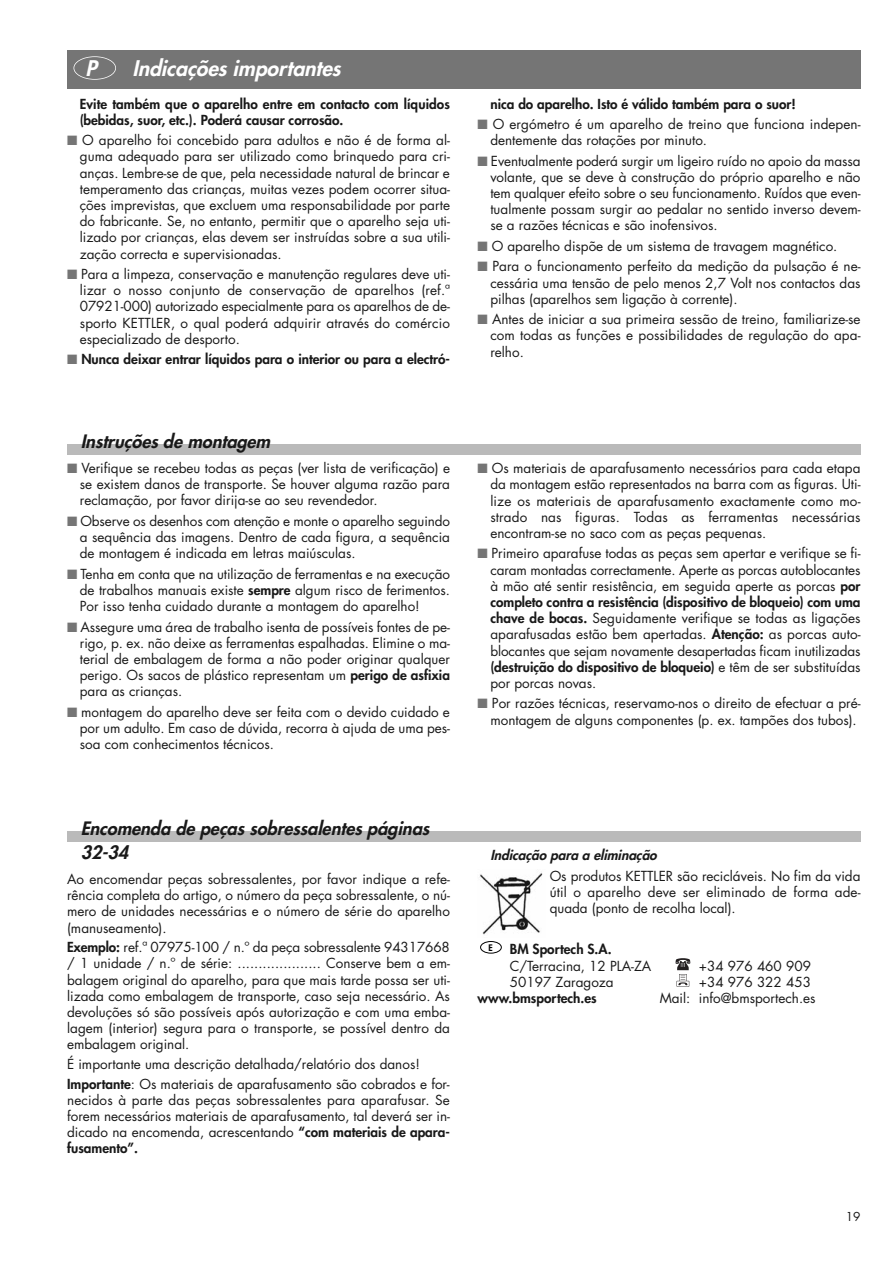
<style>
.page{position:relative;width:893px;height:1263px;background:#fff}
.page>*{position:absolute;margin:0;border:0;box-sizing:border-box;transform-origin:0 0}
.t1{font:italic 800 21px "Futura CE";color:#fff}
.t2{font:italic 800 18px/24px "Futura CE";color:#191919}
.t3{font:13.5px/16.2px "Futura CE";color:#191919;text-align:justify}
.t4{font:800 13.5px/16.2px "Futura CE";color:#191919}
.t5{font:italic 800 13.5px "Futura CE";color:#191919}
.t6{font:12px "Futura CE";color:#191919}
.t7{font:800 8.85px "Futura";color:#000}
.s1{color:#757575}
.s2{font-weight:800}
</style>
<div class="page">
<div style="left:67px;top:50px;width:793px;height:39px;background:#757575"></div>
<div style="left:73px;top:56px;width:43px;height:24px;border:2px solid #fff;border-radius:50%"></div>
<div style="left:67px;top:444px;width:793px;height:11px;background:#bababa"></div>
<div style="left:67px;top:831px;width:793px;height:11px;background:#bababa"></div>
<svg style="left:675px;top:958px;width:15px;height:29px"></svg>
<div style="left:480px;top:941px;width:21px;height:13px;background:#fff;border:1px solid #000;border-radius:50%"></div>
<img style="left:480px;top:873px;width:63px;height:62px">
<h1 class="t1" style="left:86px;top:58px;width:18px">P</h1>
<h1 class="t1" style="left:132px;top:58px;width:214px">Indicaçõesimportantes</h1>
<p class="t4" style="left:80px;top:97px;width:371px">Evite também que o aparelho entre em contacto com líquidos (bebidas, suor, etc.). Poderá causar corrosão.</p>
<p class="t3" style="left:80px;top:133px;width:372px;text-indent:-13px"><span class="s1">■</span> O aparelho foi concebido para adultos e não é de forma al&shy;guma adequado para ser utilizado como brinquedo para cri&shy;anças. Lembre-se de que, pela necessidade natural de brincar e temperamento das crianças, muitas vezes podem ocorrer situa&shy;ções imprevistas, que excluem uma responsabilidade por parte do fabricante. Se, no entanto, permitir que o aparelho seja uti&shy;lizado por crianças, elas devem ser instruídas sobre a sua utili&shy;zação correcta e supervisionadas.</p>
<p class="t3" style="left:80px;top:267px;width:371px;text-indent:-13px"><span class="s1">■</span> Para a limpeza, conservação e manutenção regulares deve uti&shy;lizar o nosso conjunto de conservação de aparelhos (ref.ª 07921-000) autorizado especialmente para os aparelhos de de&shy;sporto KETTLER, o qual poderá adquirir através do comércio especializado de desporto.</p>
<p class="t4" style="left:67px;top:352px;width:384px"><span class="s1">■</span> Nunca deixar entrar líquidos para o interior ou para a electró-</p>
<h2 class="t2" style="left:81px;top:431px;width:195px">Instruçõesde montagem</h2>
<p class="t3" style="left:80px;top:461px;width:371px;text-indent:-13px"><span class="s1">■</span> Verifique se recebeu todas as peças (ver lista de verificação) e se existem danos de transporte. Se houver alguma razão para reclamação, por favor dirija-se ao seu revendedor.</p>
<p class="t3" style="left:80px;top:514px;width:371px;text-indent:-13px"><span class="s1">■</span> Observe os desenhos com atenção e monte o aparelho seguindo a sequência das imagens. Dentro de cada figura, a sequência de montagem é indicada em letras maiúsculas.</p>
<p class="t3" style="left:80px;top:567px;width:371px;text-indent:-13px"><span class="s1">■</span> Tenha em conta que na utilização de ferramentas e na execução de trabalhos manuais existe <span class="s2">sempre</span> algum risco de ferimentos.<br>Por isso tenha cuidado durante a montagem do aparelho!</p>
<p class="t3" style="left:80px;top:620px;width:371px;text-indent:-13px"><span class="s1">■</span> Assegure uma área de trabalho isenta de possíveis fontes de pe&shy;rigo, p. ex. não deixe as ferramentas espalhadas. Elimine o ma&shy;terial de embalagem de forma a não poder originar qualquer perigo. Os sacos de plástico representam um <span class="s2">perigo de asfixia </span>para as crianças.</p>
<p class="t3" style="left:80px;top:705px;width:371px;text-indent:-13px"><span class="s1">■</span> montagem do aparelho deve ser feita com o devido cuidado e por um adulto. Em caso de dúvida, recorra à ajuda de uma pes&shy;soa com conhecimentos técnicos.</p>
<p class="t4" style="left:490px;top:97px;width:307px">nica do aparelho. Isto é válido também para o suor!</p>
<p class="t3" style="left:490px;top:117px;width:371px;text-indent:-13px"><span class="s1">■</span> O ergómetro é um aparelho de treino que funciona indepen&shy;dentemente das rotações por minuto.</p>
<p class="t3" style="left:490px;top:154px;width:371px;text-indent:-13px"><span class="s1">■</span> Eventualmente poderá surgir um ligeiro ruído no apoio da massa volante, que se deve à construção do próprio aparelho e não tem qualquer efeito sobre o seu funcionamento. Ruídos que even&shy;tualmente possam surgir ao pedalar no sentido inverso devem&shy;se a razões técnicas e são inofensivos.</p>
<p class="t3" style="left:477px;top:239px;width:361px"><span class="s1">■</span> O aparelho dispõe de um sistema de travagem magnético.</p>
<p class="t3" style="left:490px;top:259px;width:371px;text-indent:-13px"><span class="s1">■</span> Para o funcionamento perfeito da medição da pulsação é ne&shy;cessária uma tensão de pelo menos 2,7 Volt nos contactos das pilhas (aparelhos sem ligação à corrente).</p>
<p class="t3" style="left:490px;top:312px;width:371px;text-indent:-13px"><span class="s1">■</span> Antes de iniciar a sua primeira sessão de treino, familiarize-se com todas as funções e possibilidades de regulação do apa&shy;relho.</p>
<p class="t3" style="left:490px;top:461px;width:371px;text-indent:-13px"><span class="s1">■</span> Os materiais de aparafusamento necessários para cada etapa da montagem estão representados na barra com as figuras. Uti&shy;lize os materiais de aparafusamento exactamente como mo&shy;strado nas figuras. Todas as ferramentas necessárias encontram-se no saco com as peças pequenas.</p>
<p class="t3" style="left:490px;top:546px;width:371px;text-indent:-13px"><span class="s1">■</span> Primeiro aparafuse todas as peças sem apertar e verifique se fi&shy;caram montadas correctamente. Aperte as porcas autoblocantes à mão até sentir resistência, em seguida aperte as porcas <span class="s2">por completo contra a resistência (dispositivo de bloqueio) com uma chave de bocas.</span> Seguidamente verifique se todas as ligações aparafusadas estão bem apertadas. <span class="s2">Atenção:</span> as porcas auto&shy;blocantes que sejam novamente desapertadas ficam inutilizadas <span class="s2">(destruição do dispositivo de bloqueio)</span> e têm de ser substituídas por porcas novas.</p>
<p class="t3" style="left:477px;top:697px;width:384px;text-align:right"><span class="s1">■</span> Por razões técnicas, reservamo-nos o direito de efectuar a pré&shy;montagem de alguns componentes (p. ex. tampões dos tubos).</p>
<h2 class="t2" style="left:81px;top:818px;width:354px">Encomenda de peçassobressalentespáginas<br>32-34</h2>
<p class="t3" style="left:67px;top:872px;width:384px">Ao encomendar peças sobressalentes, por favor indique a refe&shy;rência completa do artigo, o número da peça sobressalente, o nú&shy;mero de unidades necessárias e o número de série do aparelho (manuseamento).</p>
<p class="t3" style="left:67px;top:940px;width:384px"><span class="s2">Exemplo:</span> ref.ª 07975-100 / n.º da peça sobressalente 94317668 / 1 unidade / n.º de série: .................... Conserve bem a em&shy;balagem original do aparelho, para que mais tarde possa ser uti&shy;lizada como embalagem de transporte, caso seja necessário. As devoluções só são possíveis após autorização e com uma emba&shy;lagem (interior) segura para o transporte, se possível dentro da embalagem original.</p>
<p class="t3" style="left:67px;top:1055px;width:384px;line-height:19.6px">É importante uma descrição detalhada/relatório dos danos!<br><span class="s2">Importante</span>: Os materiais de aparafusamento são cobrados e for-</p>
<p class="t3" style="left:67px;top:1093px;width:384px">necidos à parte das peças sobressalentes para aparafusar. Se forem necessários materiais de aparafusamento, tal deverá ser in&shy;dicado na encomenda, acrescentando <span class="s2">“com materiais de apara&shy;fusamento”.</span></p>
<p class="t5" style="left:490px;top:849px;width:171px">Indicação para a eliminação</p>
<p class="t3" style="left:549px;top:869px;width:312px">Os produtos KETTLER são recicláveis. No fim da vida útil o aparelho deve ser eliminado de forma ade&shy;quada (ponto de recolha local).</p>
<p class="t4" style="left:510px;top:942px;width:103px">BM Sportech S.A.</p>
<p class="t3" style="left:510px;top:959px;width:143px">C/Terracina, 12 PLA-ZA</p>
<p class="t3" style="left:698px;top:959px;width:114px">+34 976 460 909</p>
<p class="t3" style="left:510px;top:975px;width:105px">50197 Zaragoza</p>
<p class="t3" style="left:698px;top:975px;width:114px">+34 976 322 453</p>
<p class="t4" style="left:477px;top:991px;width:120px">www.bmsportech.es</p>
<p class="t3" style="left:659px;top:991px;width:157px">Mail: info@bmsportech.es</p>
<p class="t7" style="left:488px;top:943px;width:6px">E</p>
<p class="t6" style="left:845px;top:1211px;width:16px">19</p>
</div>
